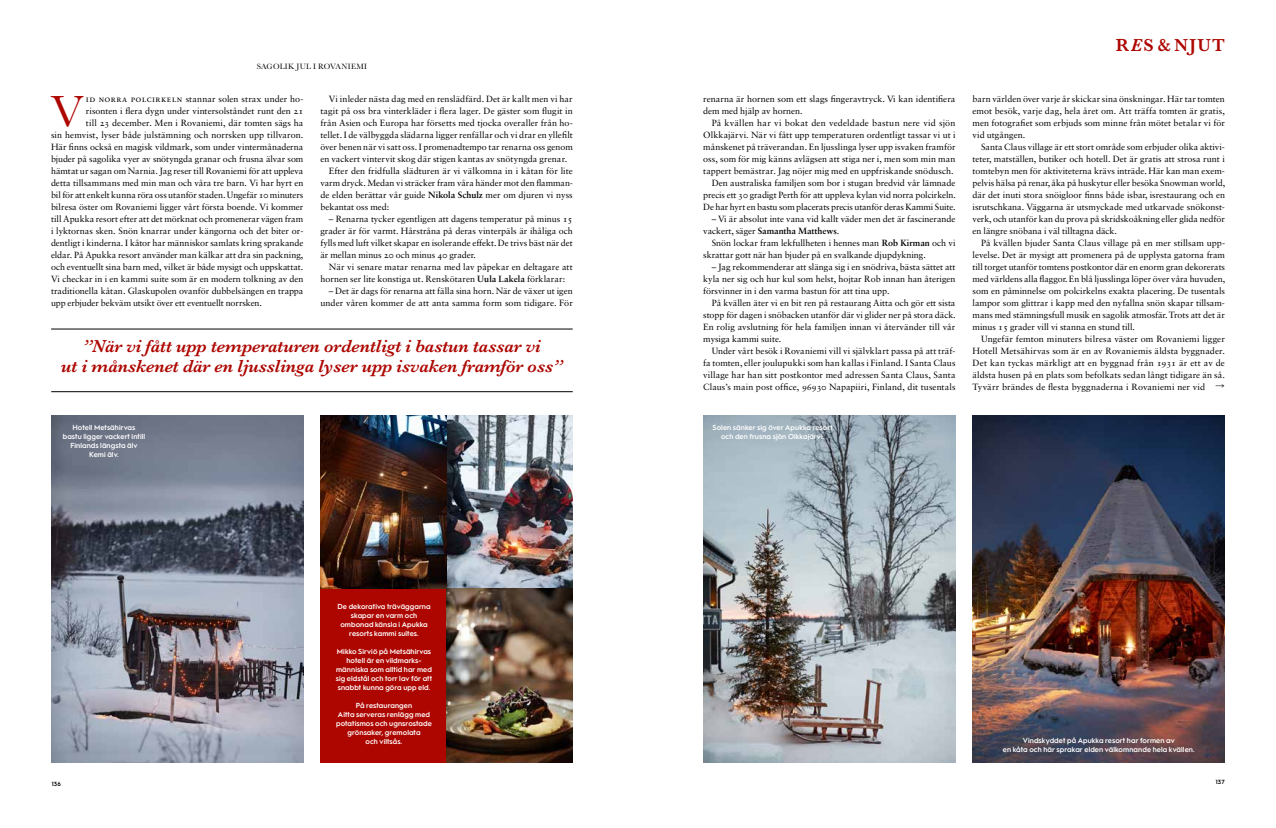
<style>
.page{position:relative;width:1276px;height:828px;background:#fff}
.page>*{position:absolute;margin:0;border:0;box-sizing:border-box;transform-origin:0 0}
.t1{font:45.3px "Baskerville MT Std";color:#ad0600}
.t2{font:italic 600 18px/20px "Baskerville MT Std";letter-spacing:-.01em;color:#ad0600;text-align:center}
.t3{font:600 18px "Baskerville MT Std";color:#ad0600}
.t4{font:9px/12px "Sabon LT Std";color:#000;text-align:justify}
.t5{font:9px "Sabon LT Std";letter-spacing:.045em;color:#000}
.t6{font:8px "Baskerville MT Std";letter-spacing:.04em;color:#000}
.t7{font:600 7.3px/9px "Hurme Geometric Sans 1";letter-spacing:.01em;color:#fff;text-align:center}
.t8{font:600 6px "Hurme Geometric Sans 1";color:#000}
.s1{font-weight:700}
.s2{font-style:italic}
</style>
<div class="page">
<img style="left:51px;top:415px;width:252px;height:348px">
<img style="left:703px;top:415px;width:252px;height:348px">
<div style="left:320px;top:589px;width:126px;height:174px;background:#ad0600"></div>
<img style="left:972px;top:415px;width:253px;height:348px">
<img style="left:320px;top:415px;width:253px;height:174px">
<img style="left:446px;top:589px;width:127px;height:174px">
<hr style="left:51px;top:391px;width:522px;height:1px;background:#000">
<hr style="left:51px;top:329px;width:522px;height:1px;background:#000">
<p class="t6" style="left:257px;top:62px;width:112px">SAGOLIK JUL I ROVANIEMI</p>
<h1 class="t1" style="left:51px;top:85px;width:34px">V</h1>
<p class="t5" style="left:86px;top:94px;width:219px">id norra polcirkeln stannar solen strax under ho-</p>
<p class="t4" style="left:86px;top:105px;width:219px">risonten i flera dygn under vintersolståndet runt den 21</p>
<p class="t4" style="left:86px;top:117px;width:219px">till 23 december. Men i Rovaniemi, där tomten sägs ha</p>
<p class="t4" style="left:51px;top:129px;width:254px">sin hemvist, lyser både julstämning och norrsken upp tillvaron.</p>
<p class="t4" style="left:51px;top:141px;width:254px">Här finns också en magisk vildmark, som under vintermånaderna</p>
<p class="t4" style="left:51px;top:153px;width:254px">bjuder på sagolika vyer av snötyngda granar och frusna älvar som</p>
<p class="t4" style="left:51px;top:165px;width:254px">hämtat ur sagan om Narnia. Jag reser till Rovaniemi för att uppleva</p>
<p class="t4" style="left:51px;top:177px;width:254px">detta tillsammans med min man och våra tre barn. Vi har hyrt en</p>
<p class="t4" style="left:51px;top:189px;width:254px">bil för att enkelt kunna röra oss utanför staden. Ungefär 10 minuters</p>
<p class="t4" style="left:51px;top:201px;width:254px">bilresa öster om Rovaniemi ligger vårt första boende. Vi kommer</p>
<p class="t4" style="left:51px;top:213px;width:254px">till Apukka resort efter att det mörknat och promenerar vägen fram</p>
<p class="t4" style="left:51px;top:225px;width:254px">i lyktornas sken. Snön knarrar under kängorna och det biter or-</p>
<p class="t4" style="left:51px;top:237px;width:254px">dentligt i kinderna. I kåtor har människor samlats kring sprakande</p>
<p class="t4" style="left:51px;top:249px;width:254px">eldar. På Apukka resort använder man kälkar att dra sin packning,</p>
<p class="t4" style="left:51px;top:261px;width:254px">och eventuellt sina barn med, vilket är både mysigt och uppskattat.</p>
<p class="t4" style="left:51px;top:273px;width:254px">Vi checkar in i en kammi suite som är en modern tolkning av den</p>
<p class="t4" style="left:51px;top:285px;width:254px">traditionella kåtan. Glaskupolen ovanför dubbelsängen en trappa</p>
<p class="t4" style="left:51px;top:297px;width:213px">upp erbjuder bekväm utsikt över ett eventuellt norrsken.</p>
<p class="t4" style="left:329px;top:93px;width:245px">Vi inleder nästa dag med en renslädfärd. Det är kallt men vi har</p>
<p class="t4" style="left:320px;top:105px;width:254px">tagit på oss bra vinterkläder i flera lager. De gäster som flugit in</p>
<p class="t4" style="left:320px;top:117px;width:254px">från Asien och Europa har försetts med tjocka overaller från ho-</p>
<p class="t4" style="left:320px;top:129px;width:254px">tellet. I de välbyggda slädarna ligger renfällar och vi drar en yllefilt</p>
<p class="t4" style="left:320px;top:141px;width:254px">över benen när vi satt oss. I promenadtempo tar renarna oss genom</p>
<p class="t4" style="left:320px;top:153px;width:248px">en vackert vintervit skog där stigen kantas av snötyngda grenar.</p>
<p class="t4" style="left:329px;top:165px;width:245px">Efter den fridfulla slädturen är vi välkomna in i kåtan för lite</p>
<p class="t4" style="left:320px;top:177px;width:254px">varm dryck. Medan vi sträcker fram våra händer mot den flamman-</p>
<p class="t4" style="left:320px;top:189px;width:254px">de elden berättar vår guide <span class="s1">Nikola Schulz</span> mer om djuren vi nyss</p>
<p class="t4" style="left:320px;top:201px;width:70px">bekantat oss med:</p>
<p class="t4" style="left:320px;top:213px;width:254px;text-indent:9px">– Renarna tycker egentligen att dagens temperatur på minus 15 grader är för varmt. Hårstråna på deras vinterpäls är ihåliga och fylls med luft vilket skapar en isolerande effekt. De trivs bäst när det är mellan minus 20 och minus 40 grader.</p>
<p class="t4" style="left:320px;top:261px;width:254px;text-indent:9px">När vi senare matar renarna med lav påpekar en deltagare att hornen ser lite konstiga ut. Renskötaren <span class="s1">Uula Lakela</span> förklarar:</p>
<p class="t4" style="left:320px;top:285px;width:254px;text-align:right">– Det är dags för renarna att fälla sina horn. När de växer ut igen under våren kommer de att anta samma form som tidigare. För</p>
<h2 class="t2" style="left:61px;top:336px;width:503px">”När vi fått upp temperaturen ordentligt i bastun tassar vi<br>ut i månskenet där en ljusslinga lyser upp isvaken framför oss”</h2>
<p class="t4" style="left:703px;top:93px;width:254px">renarna är hornen som ett slags fingeravtryck. Vi kan identifiera dem med hjälp av hornen.</p>
<p class="t4" style="left:703px;top:117px;width:254px;text-align:right">På kvällen har vi bokat den vedeldade bastun nere vid sjön Olkkajärvi. När vi fått upp temperaturen ordentligt tassar vi ut i månskenet på träverandan. En ljusslinga lyser upp isvaken framför oss, som för mig känns avlägsen att stiga ner i, men som min man tappert bemästrar. Jag nöjer mig med en uppfriskande snödusch.<br>Den australiska familjen som bor i stugan bredvid vår lämnade precis ett 30 gradigt Perth för att uppleva kylan vid norra polcirkeln.<br>De har hyrt en bastu som placerats precis utanför deras Kammi Suite.</p>
<p class="t4" style="left:703px;top:213px;width:254px;text-indent:9px">– Vi är absolut inte vana vid kallt väder men det är fascinerande vackert, säger <span class="s1">Samantha Matthews</span>.</p>
<p class="t4" style="left:703px;top:237px;width:254px;text-indent:9px">Snön lockar fram lekfullheten i hennes man <span class="s1">Rob Kirman</span> och vi skrattar gott när han bjuder på en svalkande djupdykning.</p>
<p class="t4" style="left:703px;top:261px;width:254px;text-indent:9px">– Jag rekommenderar att slänga sig i en snödriva, bästa sättet att kyla ner sig och hur kul som helst, hojtar Rob innan han återigen försvinner in i den varma bastun för att tina upp.</p>
<p class="t4" style="left:703px;top:297px;width:254px;text-indent:9px">På kvällen äter vi en bit ren på restaurang Aitta och gör ett sista stopp för dagen i snöbacken utanför där vi glider ner på stora däck.<br>En rolig avslutning för hela familjen innan vi återvänder till vår mysiga kammi suite.</p>
<p class="t4" style="left:703px;top:345px;width:254px;text-indent:9px">Under vårt besök i Rovaniemi vill vi självklart passa på att träf&shy;fa tomten, eller joulupukki som han kallas i Finland. I Santa Claus village har han sitt postkontor med adressen Santa Claus, Santa Claus’s main post office, 96930 Napapiiri, Finland, dit tusentals</p>
<p class="t7" style="left:63px;top:422px;width:84px">Hotell Metsähirvas bastu ligger vackert intill<br>Finlands längsta älv<br>Kemi älv.</p>
<p class="t7" style="left:712px;top:422px;width:122px">Solen sänker sig över Apukka resort och den frusna sjön Olkkajärvi.</p>
<h2 class="t3" style="left:1116px;top:35px;width:110px">R<span class="s2">E</span>S &amp; NJUT</h2>
<p class="t4" style="left:972px;top:93px;width:254px">barn världen över varje år skickar sina önskningar. Här tar tomten emot besök, varje dag, hela året om. Att träffa tomten är gratis, men fotografiet som erbjuds som minne från mötet betalar vi för vid utgången.</p>
<p class="t4" style="left:972px;top:141px;width:254px;text-indent:9px">Santa Claus village är ett stort område som erbjuder olika aktivi&shy;teter, matställen, butiker och hotell. Det är gratis att strosa runt i tomtebyn men för aktiviteterna krävs inträde. Här kan man exem&shy;pelvis hälsa på renar, åka på huskytur eller besöka Snowman world, där det inuti stora snöigloor finns både isbar, isrestaurang och en isrutschkana. Väggarna är utsmyckade med utkarvade snökonst&shy;verk, och utanför kan du prova på skridskoåkning eller glida nedför en längre snöbana i väl tilltagna däck.</p>
<p class="t4" style="left:972px;top:237px;width:254px;text-indent:9px">På kvällen bjuder Santa Claus village på en mer stillsam upp&shy;levelse. Det är mysigt att promenera på de upplysta gatorna fram till torget utanför tomtens postkontor där en enorm gran dekorerats med världens alla flaggor. En blå ljusslinga löper över våra huvuden, som en påminnelse om polcirkelns exakta placering. De tusentals lampor som glittrar i kapp med den nyfallna snön skapar tillsam&shy;mans med stämningsfull musik en sagolik atmosfär. Trots att det är minus 15 grader vill vi stanna en stund till.</p>
<p class="t4" style="left:972px;top:333px;width:254px;text-indent:9px">Ungefär femton minuters bilresa väster om Rovaniemi ligger Hotell Metsähirvas som är en av Rovaniemis äldsta byggnader.<br>Det kan tyckas märkligt att en byggnad från 1931 är ett av de äldsta husen på en plats som befolkats sedan långt tidigare än så.<br>Tyvärr brändes de flesta byggnaderna i Rovaniemi ner vid</p>
<p class="t7" style="left:337px;top:601px;width:95px">De dekorativa träväggarna skapar en varm och ombonad känsla i Apukka resorts kammi suites.</p>
<p class="t7" style="left:336px;top:646px;width:98px">Mikko Sirviö på Metsähirvas hotell är en vildmarks&shy;människa som alltid har med sig eldstål och torr lav för att snabbt kunna göra upp eld.</p>
<p class="t7" style="left:336px;top:700px;width:97px">På restaurangen<br>Aitta serveras renlägg med potatismos och ugnsrostade grönsaker, gremolata<br>och viltsås.</p>
<p class="t7" style="left:1003px;top:735px;width:193px">Vindskyddet på Apukka resort har formen av<br>en kåta och här sprakar elden välkomnande hela kvällen.</p>
<p class="t8" style="left:52px;top:779px;width:11px">136</p>
<p class="t8" style="left:1215px;top:777px;width:11px">137</p>
</div>
